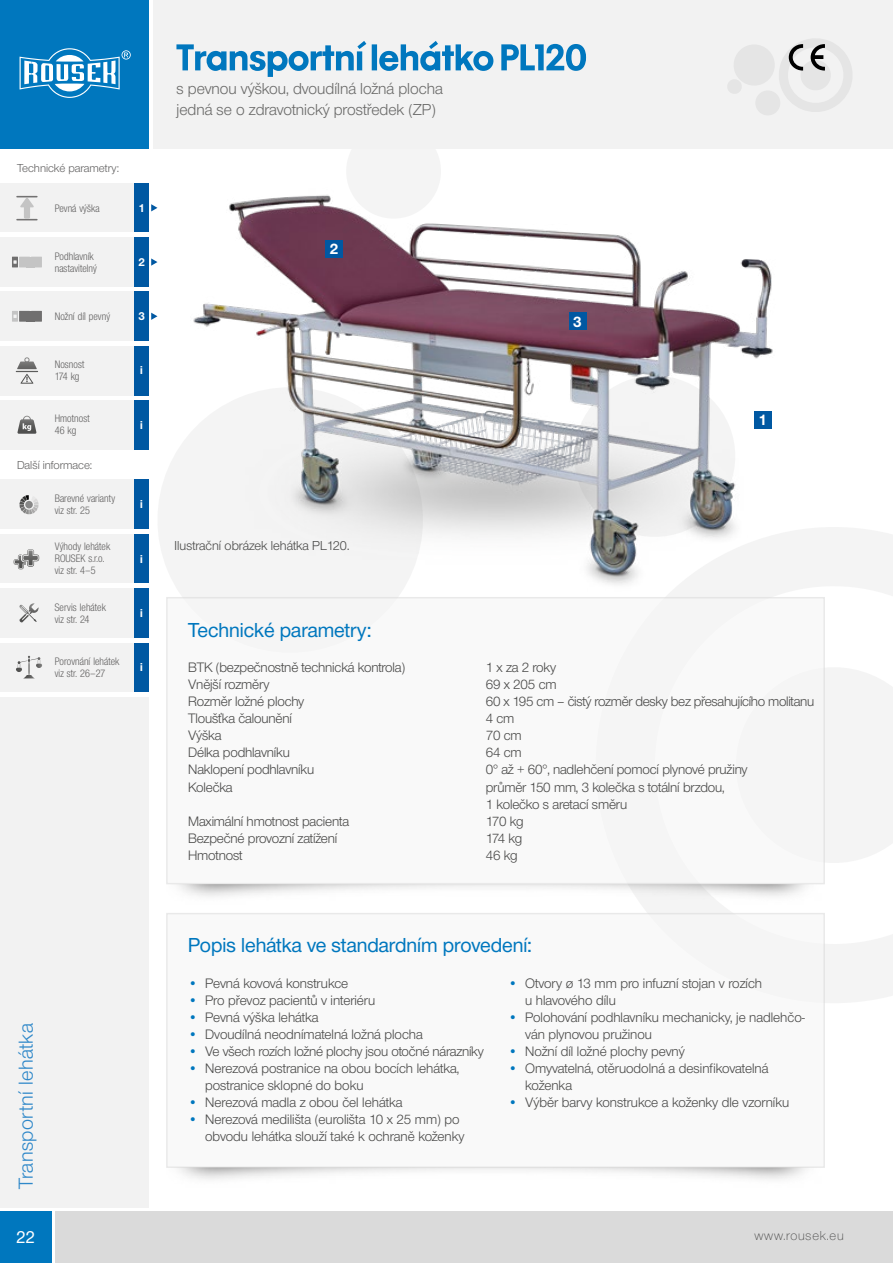
<style>
.page{position:relative;width:893px;height:1263px;background:#fff}
.page>*{position:absolute;margin:0;border:0;box-sizing:border-box;transform-origin:0 0}
.t1{font:500 21px "Nimbus Sans Novus DOT";color:#0077be}
.t2{font:21px "Nimbus Sans Novus DOT";letter-spacing:.02em;color:#2f88c9}
.t3{font:500 18px "Nimbus Sans Novus DOT";color:#fff}
.t4{font:16.5px/21px "Nimbus Sans Novus DOT";color:#6a6a69}
.t5{font:700 15.75px "Nimbus Sans Novus DOT";color:#fff}
.t6{font:14.25px/17.1px "Nimbus Sans Novus DOT";letter-spacing:-.01em;color:#4a4a49}
.t7{font:13.5px "Nimbus Sans Novus DOT";color:#4a4a49}
.t8{font:300 13.5px "Nimbus Sans Novus DOT";letter-spacing:.06em;color:#4a4a49}
.t9{font:12px "Nimbus Sans Novus DOT";color:#646363}
.t10{font:700 12px "Nimbus Sans Novus DOT";color:#fff}
.t11{font:11.25px/12px "Nimbus Sans Novus DOT Reg Con";letter-spacing:.01em;color:#646363}
.s1{color:#0077be}
</style>
<div class="page">
<svg style="left:642px;top:527px;width:251px;height:476px;fill:#f4f4f4"></svg>
<svg style="left:158px;top:443px;width:25px;height:154px;fill:#f4f4f4"></svg>
<div style="left:347px;top:149px;width:94px;height:31px;background:#f4f4f4"></div>
<div style="left:153px;top:0;width:740px;height:149px;background:#f2f2f2"></div>
<div style="left:0;top:0;width:149px;height:149px;background:#0077be"></div>
<svg style="left:20px;top:48px;width:111px;height:50px"></svg>
<div style="left:0;top:1212px;width:51px;height:51px;background:#0077be"></div>
<div style="left:55px;top:1212px;width:838px;height:51px;background:#dadada"></div>
<div style="left:0;top:153px;width:149px;height:1055px;background:#f2f2f2"></div>
<img style="left:183px;top:180px;width:629px;height:417px">
<img style="left:171px;top:884px;width:654px;height:21px">
<div style="left:166px;top:597px;width:659px;height:287px;background:#f6f6f6;border:2px solid #dadada"></div>
<div style="left:166px;top:913px;width:659px;height:255px;background:#f6f6f6;border:2px solid #dadada"></div>
<div style="left:569px;top:313px;width:17px;height:17px;background:#0058a2"></div>
<div style="left:326px;top:241px;width:17px;height:17px;background:#0058a2"></div>
<div style="left:754px;top:412px;width:17px;height:17px;background:#0058a2"></div>
<div style="left:134px;top:183px;width:15px;height:50px;background:#0058a2"></div>
<svg style="left:151px;top:204px;width:6px;height:7px"></svg>
<div style="left:24px;top:203px;width:6px;height:15px;background:#c4c4c4"></div>
<svg style="left:17px;top:196px;width:20px;height:11px"></svg>
<svg style="left:17px;top:219px;width:20px;height:1px"></svg>
<hr style="left:0;top:233px;width:151px;height:4px;background:#fff">
<div style="left:0;top:153px;width:151px;height:30px;background:#fff"></div>
<hr style="left:0;top:287px;width:151px;height:4px;background:#fff">
<div style="left:134px;top:237px;width:15px;height:50px;background:#0058a2"></div>
<div style="left:12px;top:257px;width:6px;height:10px;background:#706f6f"></div>
<div style="left:19px;top:257px;width:11px;height:10px;background:#c4c4c4"></div>
<div style="left:31px;top:257px;width:11px;height:10px;background:#c4c4c4"></div>
<svg style="left:13px;top:260px;width:4px;height:4px"></svg>
<div style="left:26px;top:257px;width:8px;height:10px;background:#c4c4c4"></div>
<svg style="left:151px;top:258px;width:6px;height:8px"></svg>
<div style="left:134px;top:291px;width:15px;height:50px;background:#0058a2"></div>
<div style="left:12px;top:311px;width:6px;height:11px;background:#c4c4c4"></div>
<div style="left:19px;top:311px;width:11px;height:11px;background:#706f6f"></div>
<div style="left:31px;top:311px;width:11px;height:11px;background:#706f6f"></div>
<svg style="left:13px;top:315px;width:4px;height:3px"></svg>
<div style="left:26px;top:311px;width:8px;height:11px;background:#706f6f"></div>
<svg style="left:151px;top:313px;width:6px;height:7px"></svg>
<hr style="left:0;top:692px;width:151px;height:4px;background:#fff">
<hr style="left:0;top:341px;width:151px;height:4px;background:#fff">
<div style="left:0;top:395px;width:151px;height:5px;background:#fff"></div>
<div style="left:134px;top:345px;width:15px;height:50px;background:#0058a2"></div>
<svg style="left:16px;top:357px;width:22px;height:27px"></svg>
<div style="left:134px;top:400px;width:15px;height:50px;background:#0058a2"></div>
<svg style="left:17px;top:416px;width:19px;height:18px"></svg>
<div style="left:0;top:450px;width:151px;height:29px;background:#fff"></div>
<svg style="left:501px;top:44px;width:85px;height:27px"></svg>
<svg style="left:176px;top:41px;width:317px;height:36px"></svg>
<div style="left:134px;top:479px;width:15px;height:50px;background:#0058a2"></div>
<svg style="left:19px;top:495px;width:20px;height:19px"></svg>
<div style="left:25px;top:501px;width:8px;height:7px;background:#878787;border-radius:50%"></div>
<div style="left:134px;top:534px;width:15px;height:50px;background:#0058a2"></div>
<svg style="left:14px;top:549px;width:26px;height:20px"></svg>
<div style="left:134px;top:588px;width:15px;height:50px;background:#0058a2"></div>
<svg style="left:19px;top:603px;width:20px;height:19px"></svg>
<div style="left:134px;top:642px;width:15px;height:50px;background:#0058a2"></div>
<svg style="left:16px;top:656px;width:26px;height:22px"></svg>
<div style="left:0;top:529px;width:151px;height:5px;background:#fff"></div>
<hr style="left:0;top:584px;width:151px;height:4px;background:#fff">
<hr style="left:0;top:638px;width:151px;height:4px;background:#fff">
<svg style="left:728px;top:39px;width:124px;height:76px"></svg>
<p class="t9" style="left:17px;top:161px;width:104px">Technické parametry:</p>
<p class="t11" style="left:55px;top:202px;width:46px">Pevná výška</p>
<p class="t10" style="left:138px;top:201px;width:8px">1</p>
<p class="t11" style="left:55px;top:250px;width:44px">Podhlavník nastavitelný</p>
<p class="t11" style="left:55px;top:311px;width:57px">Nožní díl pevný</p>
<p class="t10" style="left:138px;top:309px;width:8px">3</p>
<p class="t10" style="left:138px;top:255px;width:8px">2</p>
<p class="t11" style="left:55px;top:359px;width:31px">Nosnost<br>174 kg</p>
<p class="t10" style="left:140px;top:363px;width:4px">i</p>
<p class="t11" style="left:55px;top:413px;width:37px">Hmotnost<br>46 kg</p>
<p class="t9" style="left:17px;top:458px;width:77px">Další informace:</p>
<p class="t10" style="left:140px;top:418px;width:4px">i</p>
<p class="t11" style="left:55px;top:493px;width:62px">Barevné varianty viz str. 25</p>
<p class="t10" style="left:140px;top:497px;width:4px">i</p>
<p class="t11" style="left:55px;top:541px;width:57px">Výhody lehátek<br>ROUSEK s.r.o. viz str. 4–5</p>
<p class="t10" style="left:140px;top:552px;width:4px">i</p>
<p class="t11" style="left:55px;top:601px;width:53px">Servis lehátek viz str. 24</p>
<p class="t10" style="left:140px;top:606px;width:4px">i</p>
<p class="t11" style="left:55px;top:655px;width:66px">Porovnání lehátek viz str. 26–27</p>
<p class="t10" style="left:140px;top:660px;width:4px">i</p>
<h1 class="t2" style="left:14px;top:1189px;width:167px;rotate:-90deg">Transportní lehátka</h1>
<p class="t4" style="left:176px;top:79px;width:268px">s pevnou výškou, dvoudílná ložná plocha jedná se o zdravotnický prostředek (ZP)</p>
<p class="t5" style="left:330px;top:240px;width:10px">2</p>
<p class="t7" style="left:175px;top:537px;width:176px">Ilustrační obrázek lehátka PL120.</p>
<p class="t5" style="left:573px;top:312px;width:10px">3</p>
<p class="t5" style="left:759px;top:411px;width:10px">1</p>
<h1 class="t1" style="left:188px;top:617px;width:185px">Technické parametry:</h1>
<p class="t6" style="left:188px;top:659px;width:219px">BTK (bezpečnostně technická kontrola)</p>
<p class="t6" style="left:486px;top:659px;width:72px">1 x za 2 roky</p>
<p class="t6" style="left:188px;top:676px;width:83px">Vnější rozměry</p>
<p class="t6" style="left:486px;top:676px;width:72px">69 x 205 cm</p>
<p class="t6" style="left:188px;top:693px;width:118px">Rozměr ložné plochy</p>
<p class="t6" style="left:486px;top:693px;width:330px">60 x 195 cm – čistý rozměr desky bez přesahujícího molitanu</p>
<p class="t6" style="left:188px;top:710px;width:105px">Tloušťka čalounění</p>
<p class="t6" style="left:486px;top:710px;width:30px">4 cm</p>
<p class="t6" style="left:188px;top:727px;width:35px">Výška</p>
<p class="t6" style="left:486px;top:727px;width:37px">70 cm</p>
<p class="t6" style="left:188px;top:744px;width:103px">Délka podhlavníku</p>
<p class="t6" style="left:486px;top:744px;width:37px">64 cm</p>
<p class="t6" style="left:188px;top:761px;width:128px">Naklopení podhlavníku</p>
<p class="t6" style="left:486px;top:761px;width:263px">0° až + 60°, nadlehčení pomocí plynové pružiny</p>
<p class="t6" style="left:188px;top:778px;width:46px">Kolečka</p>
<p class="t6" style="left:486px;top:778px;width:240px">průměr 150 mm, 3 kolečka s totální brzdou,<br>1 kolečko s aretací směru</p>
<p class="t6" style="left:188px;top:813px;width:163px">Maximální hmotnost pacienta</p>
<p class="t6" style="left:486px;top:813px;width:39px">170 kg</p>
<p class="t6" style="left:188px;top:830px;width:151px">Bezpečné provozní zatížení</p>
<p class="t6" style="left:486px;top:830px;width:38px">174 kg</p>
<p class="t6" style="left:188px;top:847px;width:56px">Hmotnost</p>
<p class="t6" style="left:486px;top:847px;width:33px">46 kg</p>
<h1 class="t1" style="left:188px;top:933px;width:345px">Popis lehátka ve standardním provedení:</h1>
<p class="t6" style="left:188px;top:974px;width:162px"><span class="s1">•</span> Pevná kovová konstrukce</p>
<p class="t6" style="left:188px;top:991px;width:189px"><span class="s1">•</span> Pro převoz pacientů v interiéru</p>
<p class="t6" style="left:188px;top:1008px;width:132px"><span class="s1">•</span> Pevná výška lehátka</p>
<p class="t6" style="left:188px;top:1026px;width:236px"><span class="s1">•</span> Dvoudílná neodnímatelná ložná plocha</p>
<p class="t6" style="left:188px;top:1043px;width:297px"><span class="s1">•</span> Ve všech rozích ložné plochy jsou otočné nárazníky</p>
<p class="t6" style="left:205px;top:1060px;width:256px;text-indent:-17px"><span class="s1">•</span> Nerezová postranice na obou bocích lehátka, postranice sklopné do boku</p>
<p class="t6" style="left:188px;top:1094px;width:216px"><span class="s1">•</span> Nerezová madla z obou čel lehátka</p>
<p class="t6" style="left:205px;top:1111px;width:261px;text-indent:-17px"><span class="s1">•</span> Nerezová medilišta (eurolišta 10 x 25 mm) po obvodu lehátka slouží také k ochraně koženky</p>
<p class="t6" style="left:525px;top:974px;width:238px;text-indent:-17px"><span class="s1">•</span> Otvory ø 13 mm pro infuzní stojan v rozích u hlavového dílu</p>
<p class="t6" style="left:525px;top:1008px;width:281px;text-indent:-17px"><span class="s1">•</span> Polohování podhlavníku mechanicky, je nadlehčo&shy;ván plynovou pružinou</p>
<p class="t6" style="left:508px;top:1043px;width:178px"><span class="s1">•</span> Nožní díl ložné plochy pevný</p>
<p class="t6" style="left:525px;top:1060px;width:245px;text-indent:-17px"><span class="s1">•</span> Omyvatelná, otěruodolná a desinfikovatelná koženka</p>
<p class="t6" style="left:508px;top:1094px;width:283px"><span class="s1">•</span> Výběr barvy konstrukce a koženky dle vzorníku</p>
<p class="t3" style="left:16px;top:1227px;width:20px">22</p>
<p class="t8" style="left:754px;top:1227px;width:91px">www.rousek.eu</p>
</div>
